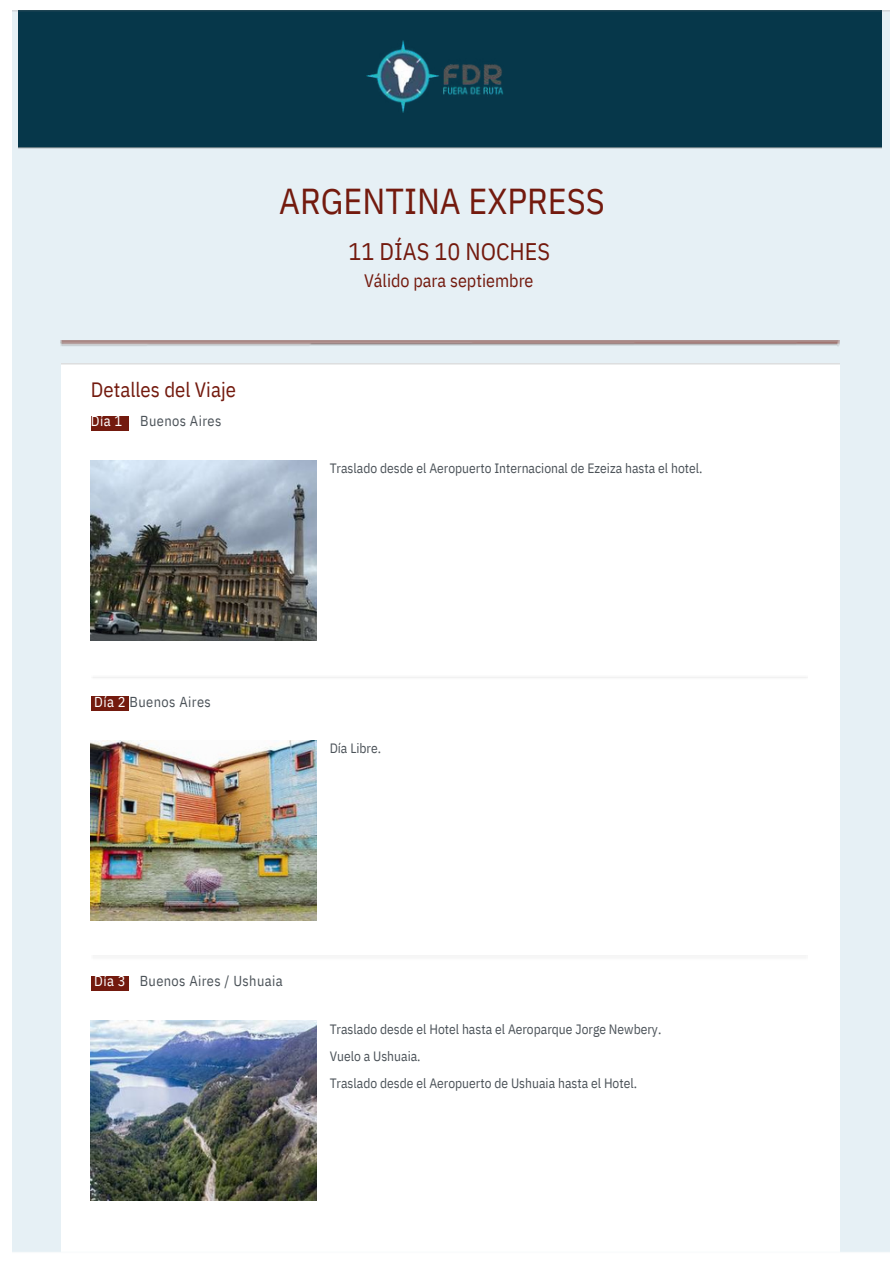
<style>
.page{position:relative;width:894px;height:1264px;background:#fff}
.page>*{position:absolute;margin:0;border:0;box-sizing:border-box;transform-origin:0 0}
.t1{font:36px "IBM Plex Sans Cond";color:#731a0e}
.t2{font:24px "IBM Plex Sans Cond";color:#731a0e}
.t3{font:20.7px "IBM Plex Sans Cond";color:#731a0e}
.t4{font:18px "IBM Plex Sans Cond";color:#731a0e}
.t5{font:14.4px "IBM Plex Sans Cond";letter-spacing:.03em;color:#4c5359}
.t6{font:14.4px "IBM Plex Sans Cond";letter-spacing:.025em;color:#fff}
.t7{font:13.5px/27px "IBM Plex Sans Cond";color:#4c5359}
.s1{color:#fff}
</style>
<div class="page">
<div style="left:12px;top:10px;width:876px;height:1242px;background:#e6f0f5"></div>
<div style="left:18px;top:10px;width:863px;height:139px;background:#06374a"></div>
<img style="left:63px;top:341px;width:774px;height:4px">
<img style="left:63px;top:342px;width:734px;height:4px">
<svg style="left:60px;top:341px;width:3px;height:5px"></svg>
<img style="left:62px;top:363px;width:777px;height:889px">
<img style="left:91px;top:675px;width:716px;height:5px">
<div style="left:91px;top:955px;width:716px;height:5px;background:#f6f6f6"></div>
<img style="left:366px;top:40px;width:163px;height:72px">
<div style="left:91px;top:416px;width:38px;height:14px;background:#731a0e"></div>
<img style="left:91px;top:460px;width:225px;height:180px">
<div style="left:91px;top:696px;width:38px;height:14px;background:#731a0e"></div>
<div style="left:91px;top:976px;width:38px;height:14px;background:#731a0e"></div>
<img style="left:91px;top:740px;width:225px;height:180px">
<img style="left:91px;top:1020px;width:225px;height:180px">
<p class="t1" style="left:279px;top:177px;width:327px">ARGENTINA EXPRESS</p>
<p class="t2" style="left:348px;top:235px;width:203px">11 DÍAS 10 NOCHES</p>
<p class="t3" style="left:91px;top:376px;width:146px">Detalles del Viaje</p>
<p class="t6" style="left:91px;top:411px;width:33px">Día 1</p>
<p class="t5" style="left:140px;top:411px;width:83px">Buenos Aires</p>
<p class="t5" style="left:94px;top:692px;width:118px"><span class="s1">Día 2</span> Buenos Aires</p>
<p class="t4" style="left:364px;top:268px;width:171px">Válido para septiembre</p>
<p class="t7" style="left:329px;top:454px;width:374px">Traslado desde el Aeropuerto Internacional de Ezeiza hasta el hotel.</p>
<p class="t7" style="left:329px;top:734px;width:53px">Día Libre.</p>
<p class="t6" style="left:94px;top:971px;width:33px">Día 3</p>
<p class="t5" style="left:140px;top:971px;width:144px">Buenos Aires / Ushuaia</p>
<p class="t7" style="left:329px;top:1015px;width:333px">Traslado desde el Hotel hasta el Aeroparque Jorge Newbery.<br>Vuelo a Ushuaia.<br>Traslado desde el Aeropuerto de Ushuaia hasta el Hotel.</p>
</div>
